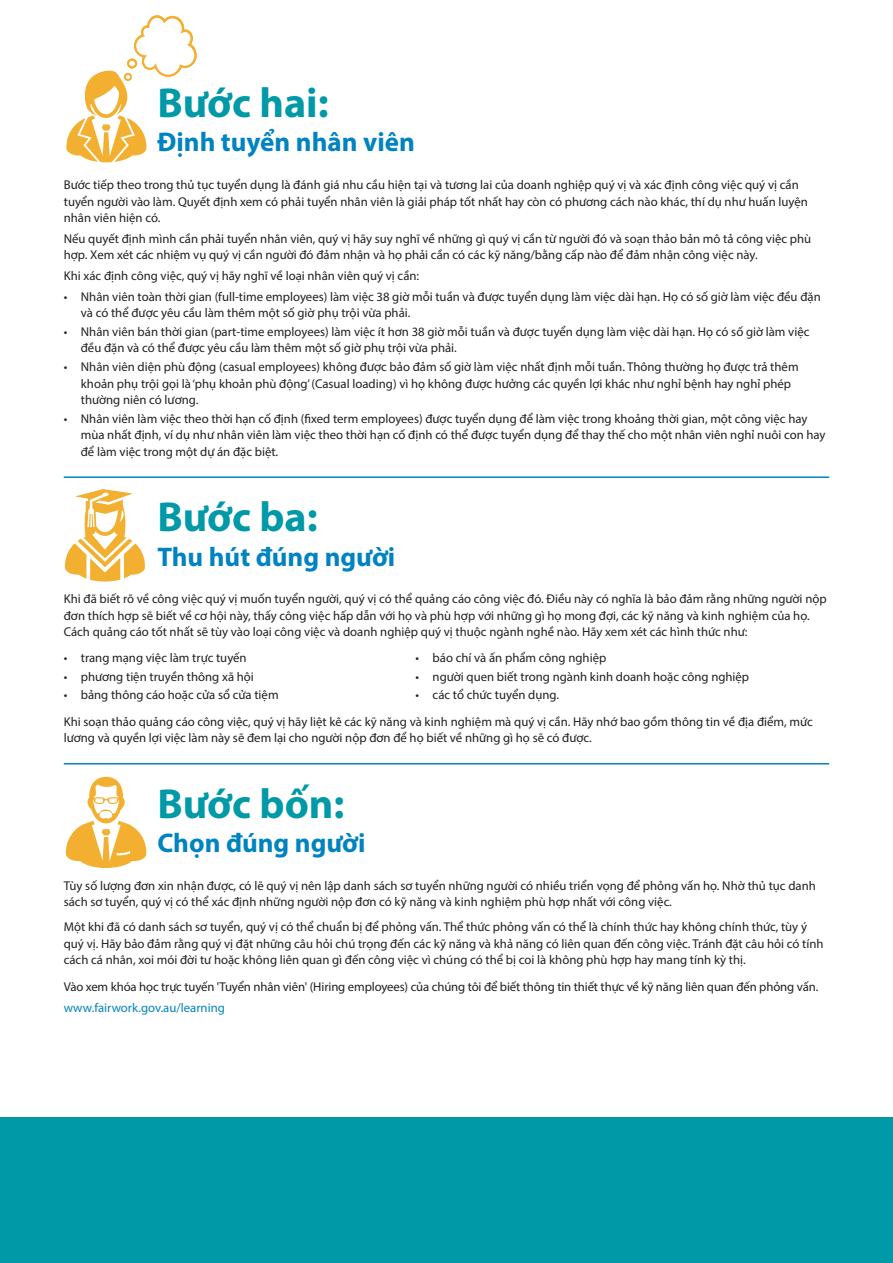
<style>
.page{position:relative;width:893px;height:1263px;background:#fff}
.page>*{position:absolute;margin:0;border:0;box-sizing:border-box;transform-origin:0 0}
.Body_Copy{font:700 42px "Myriad Pro";color:#0099a7}
.Body_Copy-2{font:700 27px "Myriad Pro";color:#0083c1}
.Body_Copy-3{font:12.75px/16.5px "Myriad Pro";color:#231f20}
.Bullet_point{font:12.75px/16.5px "Myriad Pro";color:#231f20}
.Bullet_point-2{font:12.75px "Myriad Pro";color:#0083c1}
</style>
<div class="page">
<div style="left:0;top:1118px;width:893px;height:145px;background:#0099a7"></div>
<svg style="left:65px;top:777px;width:82px;height:91px"></svg>
<svg style="left:65px;top:489px;width:80px;height:92px"></svg>
<hr style="left:64px;top:476px;width:765px;height:2px;background:#0083c1">
<hr style="left:64px;top:763px;width:765px;height:1px;background:#0083c1">
<svg style="left:66px;top:15px;width:131px;height:147px"></svg>
<p class="Body_Copy" style="left:157px;top:75px;width:173px">Bước hai:</p>
<p class="Body_Copy-2" style="left:157px;top:125px;width:259px">Định tuyển nhân viên</p>
<p class="Body_Copy-3" style="left:64px;top:176px;width:746px">Bước tiếp theo trong thủ tục tuyển dụng là đánh giá nhu cầu hiện tại và tương lai của doanh nghiệp quý vị và xác định công việc quý vị cần tuyển người vào làm. Quyết định xem có phải tuyển nhân viên là giải pháp tốt nhất hay còn có phương cách nào khác, thí dụ như huấn luyện nhân viên hiện có.</p>
<p class="Body_Copy-3" style="left:64px;top:230px;width:749px">Nếu quyết định mình cần phải tuyển nhân viên, quý vị hãy suy nghĩ về những gì quý vị cần từ người đó và soạn thảo bản mô tả công việc phù hợp. Xem xét các nhiệm vụ quý vị cần người đó đảm nhận và họ phải cần có các kỹ năng/bằng cấp nào để đảm nhận công việc này.</p>
<p class="Body_Copy-3" style="left:64px;top:267px;width:357px">Khi xác định công việc, quý vị hãy nghĩ về loại nhân viên quý vị cần:</p>
<p class="Body_Copy-3" style="left:81px;top:288px;width:741px;text-indent:-17px">• Nhân viên toàn thời gian (full-time employees) làm việc 38 giờ mỗi tuần và được tuyển dụng làm việc dài hạn. Họ có số giờ làm việc đều đặn và có thể được yêu cầu làm thêm một số giờ phụ trội vừa phải.</p>
<p class="Body_Copy-3" style="left:81px;top:323px;width:730px;text-indent:-17px">• Nhân viên bán thời gian (part-time employees) làm việc ít hơn 38 giờ mỗi tuần và được tuyển dụng làm việc dài hạn. Họ có số giờ làm việc đều đặn và có thể được yêu cầu làm thêm một số giờ phụ trội vừa phải.</p>
<p class="Body_Copy-3" style="left:81px;top:358px;width:719px;text-indent:-17px">• Nhân viên diện phù động (casual employees) không được bảo đảm số giờ làm việc nhất định mỗi tuần. Thông thường họ được trả thêm khoản phụ trội gọi là ‘phụ khoản phù động’ (Casual loading) vì họ không được hưởng các quyền lợi khác như nghỉ bệnh hay nghỉ phép thường niên có lương.</p>
<p class="Body_Copy-3" style="left:81px;top:410px;width:746px;text-indent:-17px">• Nhân viên làm việc theo thời hạn cố định (fixed term employees) được tuyển dụng để làm việc trong khoảng thời gian, một công việc hay mùa nhất định, ví dụ như nhân viên làm việc theo thời hạn cố định có thể được tuyển dụng để thay thế cho một nhân viên nghỉ nuôi con hay để làm việc trong một dự án đặc biệt.</p>
<p class="Body_Copy" style="left:157px;top:489px;width:162px">Bước ba:</p>
<p class="Body_Copy-2" style="left:157px;top:539px;width:239px">Thu hút đúng người</p>
<p class="Body_Copy-3" style="left:64px;top:591px;width:764px">Khi đã biết rõ về công việc quý vị muốn tuyển người, quý vị có thể quảng cáo công việc đó. Điều này có nghĩa là bảo đảm rằng những người nộp đơn thích hợp sẽ biết về cơ hội này, thấy công việc hấp dẫn với họ và phù hợp với những gì họ mong đợi, các kỹ năng và kinh nghiệm của họ.</p>
<p class="Body_Copy-3" style="left:64px;top:624px;width:685px">Cách quảng cáo tốt nhất sẽ tùy vào loại công việc và doanh nghiệp quý vị thuộc ngành nghề nào. Hãy xem xét các hình thức như:</p>
<p class="Body_Copy-3" style="left:64px;top:649px;width:184px">• trang mạng việc làm trực tuyến</p>
<p class="Body_Copy-3" style="left:64px;top:668px;width:192px">• phương tiện truyền thông xã hội</p>
<p class="Body_Copy-3" style="left:64px;top:686px;width:216px">• bảng thông cáo hoặc cửa sổ cửa tiệm</p>
<p class="Body_Copy-3" style="left:416px;top:649px;width:192px">• báo chí và ấn phẩm công nghiệp</p>
<p class="Body_Copy-3" style="left:416px;top:668px;width:335px">• người quen biết trong ngành kinh doanh hoặc công nghiệp</p>
<p class="Body_Copy-3" style="left:416px;top:686px;width:145px">• các tổ chức tuyển dụng.</p>
<p class="Bullet_point" style="left:64px;top:713px;width:751px">Khi soạn thảo quảng cáo công việc, quý vị hãy liệt kê các kỹ năng và kinh nghiệm mà quý vị cần. Hãy nhớ bao gồm thông tin về địa điểm, mức lương và quyền lợi việc làm này sẽ đem lại cho người nộp đơn để họ biết về những gì họ sẽ có được.</p>
<p class="Body_Copy" style="left:157px;top:776px;width:189px">Bước bốn:</p>
<p class="Body_Copy-2" style="left:157px;top:825px;width:210px">Chọn đúng người</p>
<p class="Body_Copy-3" style="left:64px;top:877px;width:753px">Tùy số lượng đơn xin nhận được, có lẽ quý vị nên lập danh sách sơ tuyển những người có nhiều triển vọng để phỏng vấn họ. Nhờ thủ tục danh sách sơ tuyển, quý vị có thể xác định những người nộp đơn có kỹ năng và kinh nghiệm phù hợp nhất với công việc.</p>
<p class="Body_Copy-3" style="left:64px;top:919px;width:761px">Một khi đã có danh sách sơ tuyển, quý vị có thể chuẩn bị để phỏng vấn. Thể thức phỏng vấn có thể là chính thức hay không chính thức, tùy ý quý vị. Hãy bảo đảm rằng quý vị đặt những câu hỏi chú trọng đến các kỹ năng và khả năng có liên quan đến công việc. Tránh đặt câu hỏi có tính cách cá nhân, xoi mói đời tư hoặc không liên quan gì đến công việc vì chúng có thể bị coi là không phù hợp hay mang tính kỳ thị.</p>
<p class="Body_Copy-3" style="left:64px;top:978px;width:756px">Vào xem khóa học trực tuyến 'Tuyển nhân viên' (Hiring employees) của chúng tôi để biết thông tin thiết thực về kỹ năng liên quan đến phỏng vấn.</p>
<p class="Bullet_point-2" style="left:64px;top:999px;width:163px">www.fairwork.gov.au/learning</p>
</div>
